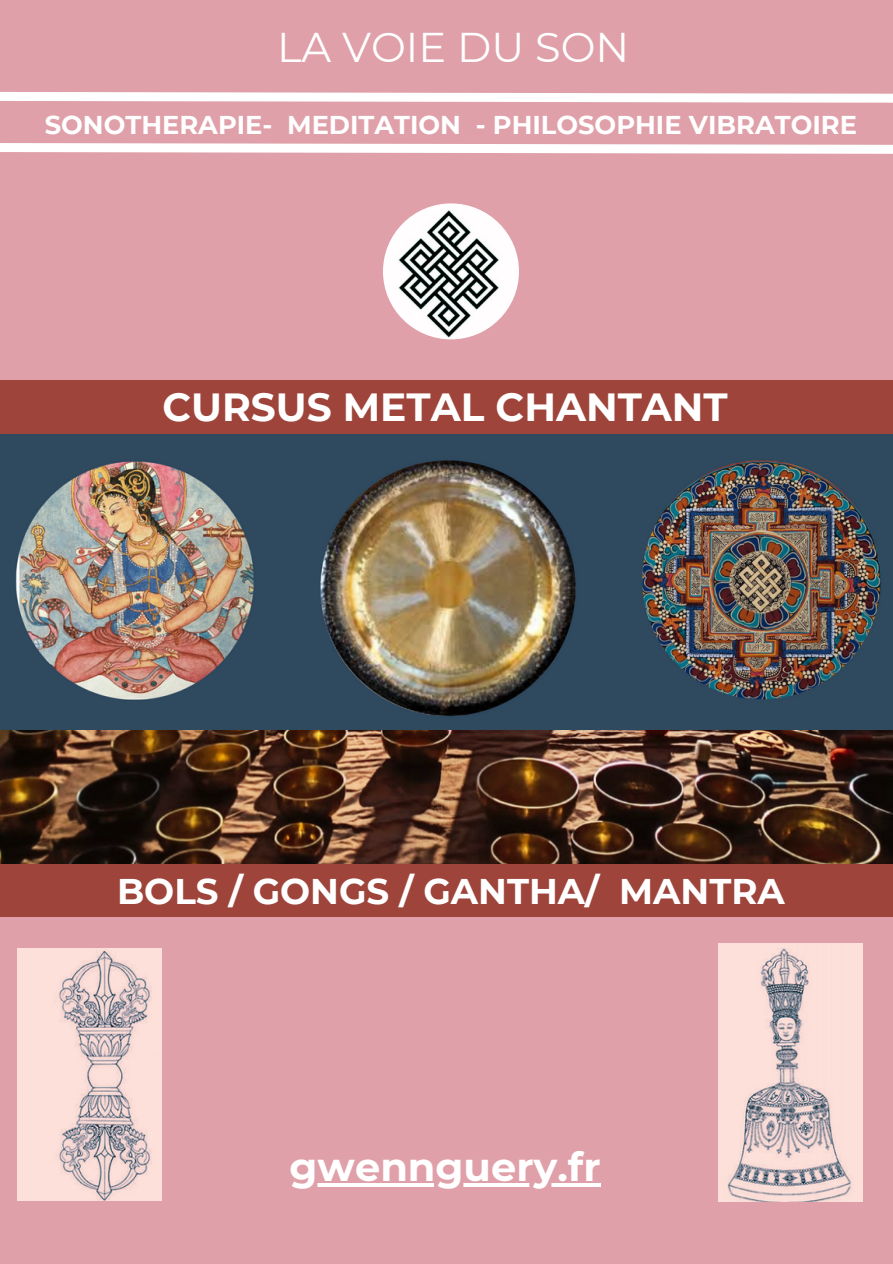
<style>
.page{position:relative;width:893px;height:1264px;background:#fff}
.page>*{position:absolute;margin:0;border:0;box-sizing:border-box;transform-origin:0 0}
.t1{font:41.55px "Montserrat";color:#fff}
.t2{font:700 40.05px "Montserrat";color:#fff}
.t3{font:700 39.15px "Montserrat";color:#fff}
.t4{font:700 35.55px "Montserrat";color:#fff}
.t5{font:700 25.8px "Montserrat";color:#fff}
</style>
<div class="page">
<div style="left:0;top:0;width:892px;height:1263px;background:#dfa0a9"></div>
<div style="left:0;top:380px;width:892px;height:53px;background:#9e443b"></div>
<img style="left:383px;top:203px;width:136px;height:136px;border-radius:50%">
<svg style="left:0;top:143px;width:892px;height:11px;background:#f9edef"></svg>
<svg style="left:0;top:92px;width:892px;height:11px;background:#f9edef"></svg>
<img style="left:17px;top:948px;width:144px;height:252px">
<img style="left:718px;top:943px;width:144px;height:258px">
<div style="left:0;top:863px;width:892px;height:53px;background:#9e443b"></div>
<img style="left:0;top:730px;width:892px;height:133px">
<img style="left:0;top:433px;width:892px;height:297px">
<svg style="left:317px;top:1183px;width:283px;height:3px"></svg>
<p class="t1" style="left:277px;top:22px;width:353px">LA VOIE DU SON</p>
<p class="t5" style="left:45px;top:109px;width:813px">SONOTHERAPIE- MEDITATION - PHILOSOPHIE VIBRATOIRE</p>
<p class="t3" style="left:162px;top:383px;width:566px">CURSUS METAL CHANTANT</p>
<p class="t4" style="left:117px;top:869px;width:669px">BOLS / GONGS / GANTHA/ MANTRA</p>
<p class="t2" style="left:289px;top:1141px;width:312px">gwennguery.fr</p>
</div>
